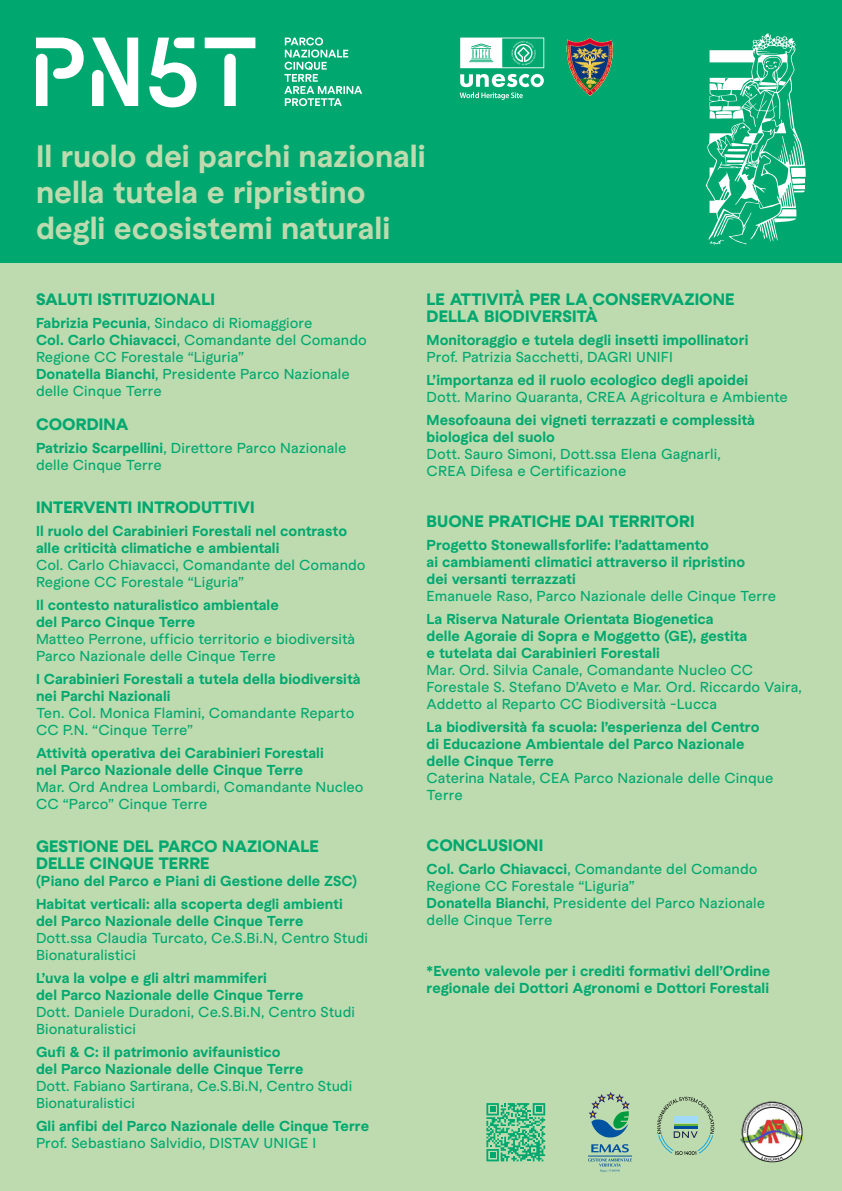
<style>
.page{position:relative;width:842px;height:1191px;background:#fff}
.page>*{position:absolute;margin:0;border:0;box-sizing:border-box;transform-origin:0 0}
.t1{font:700 30px/36px "Macan Trial";color:#bddbae}
.t2{font:800 16px/17px "Macan Trial";color:#00a870}
.t3{font:500 14px/17px "Macan Trial";letter-spacing:.005em;color:#00a870}
.t4{font:700 14px/17px "Macan Trial";letter-spacing:.005em;color:#00a870}
.s1{font-weight:700}
</style>
<div class="page">
<div style="left:0;top:263px;width:842px;height:928px;background:#bddbae"></div>
<div style="left:0;top:0;width:842px;height:263px;background:#00a870"></div>
<img style="left:740px;top:1101px;width:64px;height:62px">
<div style="left:742px;top:1102px;width:60px;height:60px;border:1px solid #000;border-radius:50%"></div>
<div style="left:747px;top:1107px;width:50px;height:50px;border:1px solid #000;border-radius:50%"></div>
<svg style="left:36px;top:38px;width:219px;height:69px"></svg>
<svg style="left:284px;top:37px;width:78px;height:69px"></svg>
<svg style="left:460px;top:74px;width:84px;height:26px"></svg>
<svg style="left:460px;top:38px;width:84px;height:30px"></svg>
<img style="left:566px;top:37px;width:47px;height:59px">
<svg style="left:706px;top:33px;width:100px;height:212px"></svg>
<svg style="left:591px;top:1144px;width:38px;height:8px"></svg>
<svg style="left:590px;top:1093px;width:39px;height:45px"></svg>
<hr style="left:588px;top:1155px;width:44px;height:1px;background:#0053a1">
<svg style="left:588px;top:1158px;width:44px;height:14px"></svg>
<svg style="left:657px;top:1096px;width:57px;height:59px"></svg>
<svg style="left:486px;top:1103px;width:59px;height:58px"></svg>
<h1 class="t1" style="left:36px;top:139px;width:391px">Il ruolo dei parchi nazionali nella tutela e ripristino degli ecosistemi naturali</h1>
<p class="t2" style="left:36px;top:291px;width:180px">SALUTI ISTITUZIONALI</p>
<p class="t3" style="left:36px;top:314px;width:332px"><span class="s1">Fabrizia Pecunia</span>, Sindaco di Riomaggiore<br><span class="s1">Col. Carlo Chiavacci</span>, Comandante del Comando Regione CC Forestale “Liguria”<br><span class="s1">Donatella Bianchi</span>, Presidente Parco Nazionale delle Cinque Terre</p>
<p class="t2" style="left:36px;top:416px;width:94px">COORDINA</p>
<p class="t3" style="left:36px;top:439px;width:312px"><span class="s1">Patrizio Scarpellini</span>, Direttore Parco Nazionale delle Cinque Terre</p>
<p class="t2" style="left:36px;top:499px;width:220px">INTERVENTI INTRODUTTIVI</p>
<p class="t4" style="left:36px;top:522px;width:313px">Il ruolo del Carabinieri Forestali nel contrasto alle criticità climatiche e ambientali</p>
<p class="t3" style="left:36px;top:556px;width:331px">Col. Carlo Chiavacci, Comandante del Comando<br>Regione CC Forestale “Liguria”</p>
<p class="t4" style="left:36px;top:596px;width:244px">Il contesto naturalistico ambientale del Parco Cinque Terre</p>
<p class="t3" style="left:36px;top:630px;width:321px">Matteo Perrone, ufficio territorio e biodiversità<br>Parco Nazionale delle Cinque Terre</p>
<p class="t4" style="left:36px;top:670px;width:326px">I Carabinieri Forestali a tutela della biodiversità nei Parchi Nazionali</p>
<p class="t3" style="left:36px;top:704px;width:320px">Ten. Col. Monica Flamini, Comandante Reparto<br>CC P.N. “Cinque Terre”</p>
<p class="t4" style="left:36px;top:744px;width:289px">Attività operativa dei Carabinieri Forestali nel Parco Nazionale delle Cinque Terre</p>
<p class="t3" style="left:36px;top:778px;width:329px">Mar. Ord Andrea Lombardi, Comandante Nucleo<br>CC “Parco” Cinque Terre</p>
<p class="t2" style="left:36px;top:838px;width:284px">GESTIONE DEL PARCO NAZIONALE<br>DELLE CINQUE TERRE</p>
<p class="t4" style="left:36px;top:869px;width:322px;line-height:23px">(Piano del Parco e Piani di Gestione delle ZSC)<br>Habitat verticali: alla scoperta degli ambienti</p>
<p class="t4" style="left:36px;top:912px;width:269px">del Parco Nazionale delle Cinque Terre</p>
<p class="t3" style="left:36px;top:929px;width:333px">Dott.ssa Claudia Turcato, Ce.S.Bi.N, Centro Studi<br>Bionaturalistici</p>
<p class="t4" style="left:36px;top:969px;width:269px">L’uva la volpe e gli altri mammiferi<br>del Parco Nazionale delle Cinque Terre</p>
<p class="t3" style="left:36px;top:1003px;width:320px">Dott. Daniele Duradoni, Ce.S.Bi.N, Centro Studi<br>Bionaturalistici</p>
<p class="t4" style="left:36px;top:1043px;width:269px">Gufi &amp; C: il patrimonio avifaunistico del Parco Nazionale delle Cinque Terre</p>
<p class="t3" style="left:36px;top:1077px;width:318px">Dott. Fabiano Sartirana, Ce.S.Bi.N, Centro Studi<br>Bionaturalistici</p>
<p class="t4" style="left:36px;top:1117px;width:335px">Gli anfibi del Parco Nazionale delle Cinque Terre</p>
<p class="t3" style="left:36px;top:1134px;width:282px">Prof. Sebastiano Salvidio, DISTAV UNIGE I</p>
<p class="t2" style="left:427px;top:291px;width:309px">LE ATTIVITÀ PER LA CONSERVAZIONE<br>DELLA BIODIVERSITÀ</p>
<p class="t4" style="left:427px;top:331px;width:323px">Monitoraggio e tutela degli insetti impollinatori</p>
<p class="t3" style="left:427px;top:348px;width:248px">Prof. Patrizia Sacchetti, DAGRI UNIFI</p>
<p class="t4" style="left:427px;top:371px;width:323px">L’importanza ed il ruolo ecologico degli apoidei</p>
<p class="t3" style="left:427px;top:388px;width:363px">Dott. Marino Quaranta, CREA Agricoltura e Ambiente</p>
<p class="t4" style="left:427px;top:411px;width:330px">Mesofoauna dei vigneti terrazzati e complessità biologica del suolo</p>
<p class="t3" style="left:427px;top:445px;width:296px">Dott. Sauro Simoni, Dott.ssa Elena Gagnarli,<br>CREA Difesa e Certificazione</p>
<p class="t2" style="left:427px;top:513px;width:269px">BUONE PRATICHE DAI TERRITORI</p>
<p class="t4" style="left:427px;top:536px;width:320px">Progetto Stonewallsforlife: l’adattamento<br>ai cambiamenti climatici attraverso il ripristino dei versanti terrazzati</p>
<p class="t3" style="left:427px;top:587px;width:351px">Emanuele Raso, Parco Nazionale delle Cinque Terre</p>
<p class="t4" style="left:427px;top:610px;width:322px">La Riserva Naturale Orientata Biogenetica delle Agoraie di Sopra e Moggetto (GE), gestita e tutelata dai Carabinieri Forestali</p>
<p class="t3" style="left:427px;top:661px;width:377px">Mar. Ord. Silvia Canale, Comandante Nucleo CC<br>Forestale S. Stefano D’Aveto e Mar. Ord. Riccardo Vaira,<br>Addetto al Reparto CC Biodiversità -Lucca</p>
<p class="t4" style="left:427px;top:718px;width:334px">La biodiversità fa scuola: l’esperienza del Centro di Educazione Ambientale del Parco Nazionale delle Cinque Terre</p>
<p class="t3" style="left:427px;top:769px;width:348px">Caterina Natale, CEA Parco Nazionale delle Cinque<br>Terre</p>
<p class="t2" style="left:427px;top:837px;width:118px">CONCLUSIONI</p>
<p class="t3" style="left:427px;top:860px;width:340px"><span class="s1">Col. Carlo Chiavacci</span>, Comandante del Comando Regione CC Forestale “Liguria”<br><span class="s1">Donatella Bianchi</span>, Presidente del Parco Nazionale delle Cinque Terre</p>
<p class="t4" style="left:427px;top:962px;width:345px">*Evento valevole per i crediti formativi dell’Ordine regionale dei Dottori Agronomi e Dottori Forestali</p>
</div>
